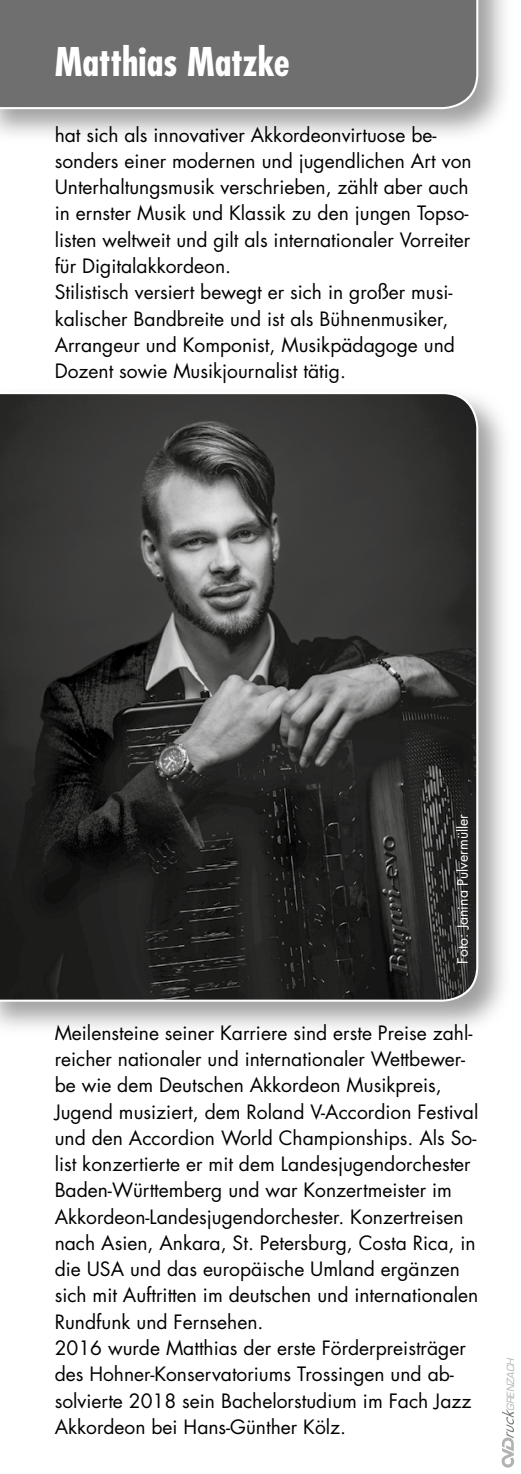
<style>
.page{position:relative;width:521px;height:1474px;background:#fff}
.page>*{position:absolute;margin:0;border:0;box-sizing:border-box;transform-origin:0 0}
.t1{font:700 condensed 38.5px "Futura";letter-spacing:-.005em;color:#fff}
.t2{font:19.25px/26.2px "Futura";color:#000}
.t3{font:14px "Futura";color:#fff}
.t4{font:italic 9.62px "Eurostile";color:#b3b2b2}
</style>
<div class="page">
<img style="left:0;top:0;width:504px;height:135px">
<div style="left:0;top:0;width:478px;height:109px;background:#706f6f"></div>
<img style="left:0;top:400px;width:505px;height:628px">
<svg style="left:0;top:394px;width:478px;height:607px;background:#383838"></svg>
<svg style="left:501px;top:1409px;width:13px;height:58px"></svg>
<h1 class="t1" style="left:55px;top:38px;width:237px">Matthias Matzke</h1>
<p class="t2" style="left:55px;top:122px;width:418px">hat sich als innovativer Akkordeonvirtuose be&shy;sonders einer modernen und jugendlichen Art von Unterhaltungsmusik verschrieben, zählt aber auch in ernster Musik und Klassik zu den jungen Topso&shy;listen weltweit und gilt als internationaler Vorreiter für Digitalakkordeon.<br>Stilistisch versiert bewegt er sich in großer musi&shy;kalischer Bandbreite und ist als Bühnenmusiker, Arrangeur und Komponist, Musikpädagoge und Dozent sowie Musikjournalist tätig.</p>
<p class="t3" style="left:454px;top:963px;width:151px;rotate:-90deg">Foto: Janina Pulvermüller</p>
<p class="t2" style="left:55px;top:1019px;width:425px">Meilensteine seiner Karriere sind erste Preise zahl&shy;reicher nationaler und internationaler Wettbewer&shy;be wie dem Deutschen Akkordeon Musikpreis, Jugend musiziert, dem Roland V-Accordion Festival und den Accordion World Championships. Als So&shy;list konzertierte er mit dem Landesjugendorchester Baden-Württemberg und war Konzertmeister im Akkordeon-Landesjugendorchester. Konzertreisen nach Asien, Ankara, St. Petersburg, Costa Rica, in die USA und das europäische Umland ergänzen sich mit Auftritten im deutschen und internationalen Rundfunk und Fernsehen.<br>2016 wurde Matthias der erste Förderpreisträger des Hohner-Konservatoriums Trossingen und ab&shy;solvierte 2018 sein Bachelorstudium im Fach Jazz Akkordeon bei Hans-Günther Kölz.</p>
<p class="t4" style="left:505px;top:1410px;width:55px;rotate:-90deg">GRENZACH</p>
</div>
